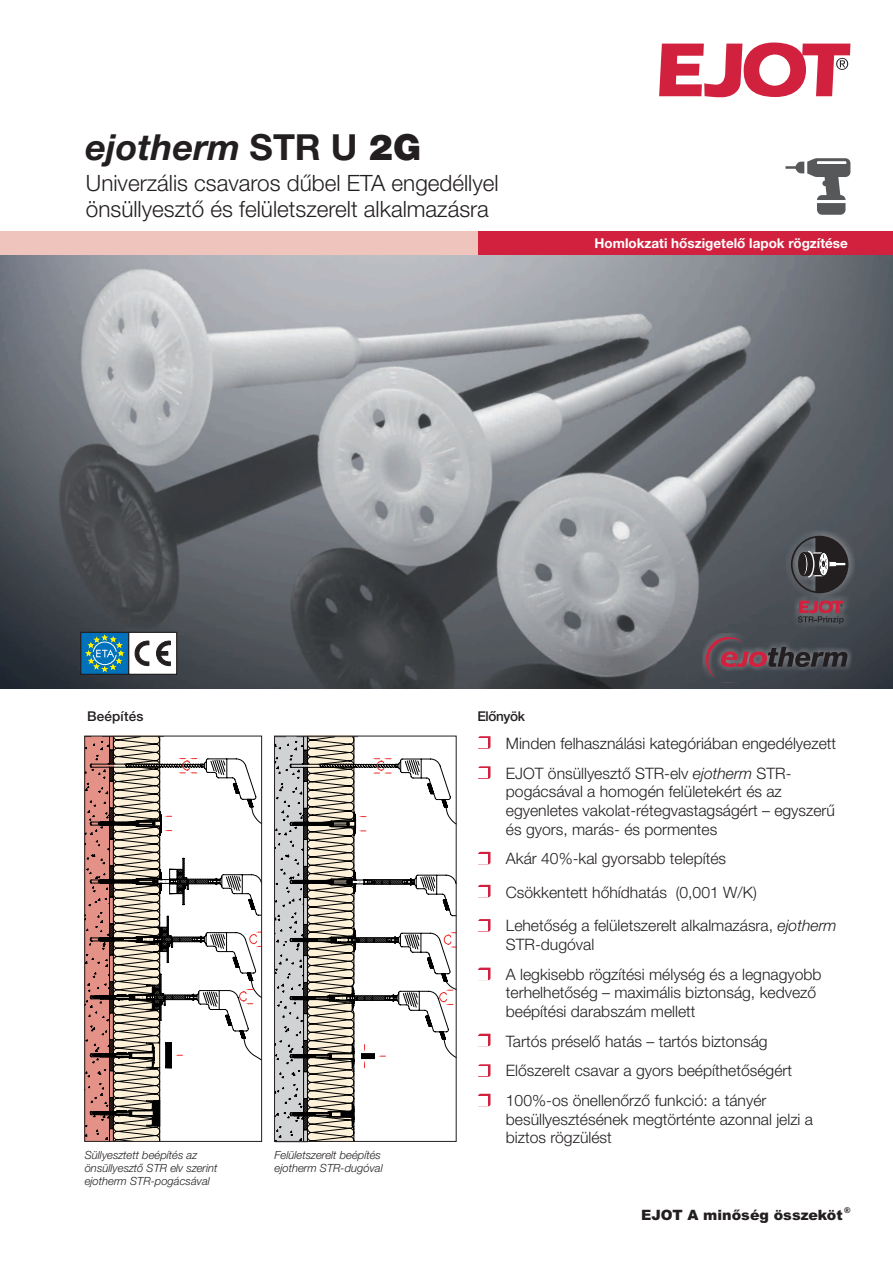
<style>
.page{position:relative;width:893px;height:1263px;background:#fff}
.page>*{position:absolute;margin:0;border:0;box-sizing:border-box;transform-origin:0 0}
.t1{font:italic 700 36px "Helvetica Neue LT Com";color:#231f20}
.t2{font:300 22.5px/26.5px "Helvetica Neue LT Com";color:#231f20}
.t3{font:300 15.75px/29.7px "Helvetica Neue LT Com";color:#231f20}
.t4{font:900 14.25px "Arial";color:#231f20}
.t5{font:700 13.5px "Helvetica Neue LT Com";color:#fff}
.t6{font:500 13.5px "Helvetica Neue LT Com";letter-spacing:.015em;color:#231f20}
.t7{font:500 13.5px "Helvetica Neue LT Com";letter-spacing:-.025em;color:#231f20}
.t8{font:italic 300 11.25px/13px "Helvetica Neue LT Com";color:#231f20}
.t9{font:900 8.1px "Arial";color:#231f20}
.s1{font-style:normal}
.s2{font-weight:900;font-style:normal}
.s3{font-style:italic}
</style>
<div class="page">
<img style="left:0;top:255px;width:893px;height:434px">
<svg style="left:659px;top:43px;width:191px;height:54px"></svg>
<svg style="left:785px;top:158px;width:65px;height:57px"></svg>
<hr style="left:817px;top:161px;width:29px;height:3px;background:#fff">
<svg style="left:86px;top:738px;width:174px;height:402px"></svg>
<div style="left:84px;top:736px;width:178px;height:406px;border:1px solid #231f20"></div>
<svg style="left:276px;top:738px;width:179px;height:402px"></svg>
<div style="left:274px;top:736px;width:183px;height:406px;border:1px solid #231f20"></div>
<div style="left:0;top:232px;width:479px;height:23px;background:#eec4bc"></div>
<div style="left:479px;top:232px;width:414px;height:23px;background:#d1213e"></div>
<svg style="left:80px;top:631px;width:98px;height:44px"></svg>
<div style="left:785px;top:530px;width:69px;height:100px;background:#fff;opacity:.38"></div>
<div style="left:791px;top:536px;width:57px;height:57px;border:2px solid #231f20;border-radius:50%"></div>
<svg style="left:798px;top:600px;width:46px;height:24px"></svg>
<svg style="left:802px;top:535px;width:45px;height:57px;background:#49484a"></svg>
<div style="left:798px;top:553px;width:8px;height:22px;background:#231f20;border:1px solid #231f20;border-radius:50%"></div>
<div style="left:702px;top:633px;width:150px;height:49px;background:#fff;opacity:.4"></div>
<svg style="left:703px;top:637px;width:144px;height:41px;background:#53464e"></svg>
<svg style="left:478px;top:766px;width:12px;height:13px"></svg>
<div style="left:479px;top:769px;width:9px;height:9px;background:#fff"></div>
<svg style="left:478px;top:852px;width:12px;height:12px"></svg>
<div style="left:479px;top:854px;width:9px;height:9px;background:#fff"></div>
<svg style="left:478px;top:736px;width:12px;height:13px"></svg>
<div style="left:479px;top:739px;width:9px;height:9px;background:#fff"></div>
<svg style="left:478px;top:885px;width:12px;height:12px"></svg>
<div style="left:479px;top:887px;width:9px;height:9px;background:#fff"></div>
<svg style="left:478px;top:919px;width:12px;height:12px"></svg>
<div style="left:479px;top:922px;width:9px;height:9px;background:#fff"></div>
<svg style="left:478px;top:968px;width:12px;height:12px"></svg>
<div style="left:479px;top:970px;width:9px;height:9px;background:#fff"></div>
<svg style="left:478px;top:1034px;width:12px;height:12px"></svg>
<div style="left:479px;top:1036px;width:9px;height:9px;background:#fff"></div>
<svg style="left:478px;top:1064px;width:12px;height:13px"></svg>
<div style="left:479px;top:1067px;width:9px;height:9px;background:#fff"></div>
<svg style="left:478px;top:1094px;width:12px;height:12px"></svg>
<div style="left:479px;top:1096px;width:9px;height:9px;background:#fff"></div>
<h1 class="t1" style="left:86px;top:134px;width:337px">ejotherm <span class="s1">STR U</span> <span class="s2">2G</span></h1>
<h2 class="t2" style="left:86px;top:173px;width:414px">Univerzális csavaros dűbel ETA engedéllyel önsüllyesztő és felületszerelt alkalmazásra</h2>
<p class="t5" style="left:594px;top:239px;width:255px">Homlokzati hőszigetelő lapok rögzítése</p>
<p class="t6" style="left:87px;top:711px;width:58px">Beépítés</p>
<p class="t7" style="left:477px;top:711px;width:49px">Előnyök</p>
<p class="t3" style="left:506px;top:731px;width:332px">Minden felhasználási kategóriában engedélyezett<br>EJOT önsüllyesztő STR-elv <span class="s3">ejotherm</span> STR-</p>
<p class="t3" style="left:506px;top:785px;width:331px;line-height:18.6px">pogácsával a homogén felületekért és az egyenletes vakolat-rétegvastagságért – egyszerű és gyors, marás- és pormentes</p>
<p class="t3" style="left:506px;top:844px;width:332px;line-height:33.5px">Akár 40%-kal gyorsabb telepítés<br>Csökkentett hőhídhatás (0,001 W/K)<br>Lehetőség a felületszerelt alkalmazásra, <span class="s3">ejotherm</span></p>
<p class="t3" style="left:506px;top:932px;width:317px">STR-dugóval<br>A legkisebb rögzítési mélység és a legnagyobb</p>
<p class="t3" style="left:506px;top:985px;width:312px;line-height:18.6px">terhelhetőség – maximális biztonság, kedvező beépítési darabszám mellett</p>
<p class="t3" style="left:506px;top:1028px;width:288px">Tartós préselő hatás – tartós biztonság<br>Előszerelt csavar a gyors beépíthetőségért<br>100%-os önellenőrző funkció: a tányér</p>
<p class="t3" style="left:506px;top:1112px;width:309px;line-height:18.6px">besüllyesztésének megtörténte azonnal jelzi a biztos rögzülést</p>
<p class="t8" style="left:85px;top:1150px;width:134px">Süllyesztett beépítés az önsüllyesztő STR elv szerint ejotherm STR-pogácsával</p>
<p class="t8" style="left:275px;top:1150px;width:110px">Felületszerelt beépítés ejotherm STR-dugóval</p>
<p class="t4" style="left:641px;top:1209px;width:203px">EJOT A minőség összeköt</p>
<p class="t9" style="left:844px;top:1207px;width:8px">®</p>
</div>
